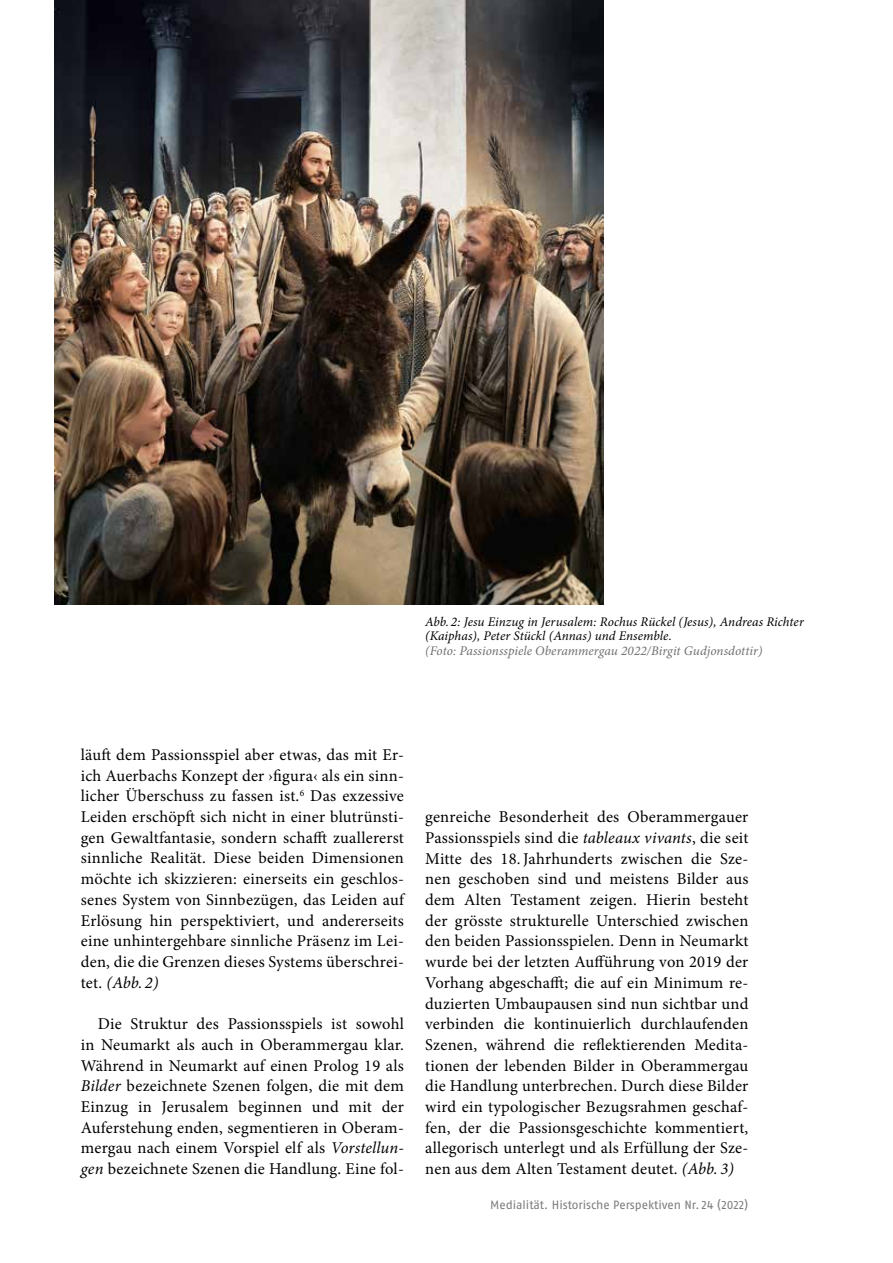
<style>
.page{position:relative;width:893px;height:1263px;background:#fff}
.page>*{position:absolute;margin:0;border:0;box-sizing:border-box;transform-origin:0 0}
.t1{font:16.5px/20.7px "Minion Pro";letter-spacing:.015em;color:#000;text-align:justify}
.t2{font:italic 13.2px/14.7px "Minion Pro";color:#000}
.t3{font:italic 13.2px "Minion Pro";color:#706f6f}
.t4{font:12px "Fago No Regular LF";color:#7c7b7b}
.s1{font-style:italic}
</style>
<div class="page">
<img style="left:54px;top:0;width:550px;height:605px">
<p class="t2" style="left:425px;top:614px;width:380px">Abb. 2: Jesu Einzug in Jerusalem: Rochus Rückel (Jesus), Andreas Richter (Kaiphas), Peter Stückl (Annas) und Ensemble.</p>
<p class="t3" style="left:425px;top:642px;width:339px">(Foto: Passionsspiele Oberammergau 2022/Birgit Gudjonsdottir)</p>
<p class="t1" style="left:81px;top:744px;width:325px">läuft dem Passionsspiel aber etwas, das mit Er&shy;ich Auerbachs Konzept der ›figura‹ als ein sinn&shy;licher Überschuss zu fassen ist.<sup>6</sup> Das exzessive Leiden erschöpft sich nicht in einer blutrünsti&shy;gen Gewaltfantasie, sondern schafft zuallererst sinnliche Realität. Diese beiden Dimensionen möchte ich skizzieren: einerseits ein geschlos&shy;senes System von Sinnbezügen, das Leiden auf Erlösung hin perspektiviert, und andererseits eine unhintergehbare sinnliche Präsenz im Lei&shy;den, die die Grenzen dieses Systems überschrei&shy;tet. <span class="s1">(Abb. 2)</span></p>
<p class="t1" style="left:81px;top:1013px;width:325px;text-indent:17px">Die Struktur des Passionsspiels ist sowohl in Neumarkt als auch in Oberammergau klar.<br>Während in Neumarkt auf einen Prolog 19 als <span class="s1">Bilder</span> bezeichnete Szenen folgen, die mit dem Einzug in Jerusalem beginnen und mit der Auferstehung enden, segmentieren in Oberam&shy;mergau nach einem Vorspiel elf als <span class="s1">Vorstellun&shy;gen</span> bezeichnete Szenen die Handlung. Eine fol-</p>
<p class="t1" style="left:425px;top:806px;width:325px">genreiche Besonderheit des Oberammergauer Passionsspiels sind die <span class="s1">tableaux vivants</span>, die seit Mitte des 18.Jahrhunderts zwischen die Sze&shy;nen geschoben sind und meistens Bilder aus dem Alten Testament zeigen. Hierin besteht der grösste strukturelle Unterschied zwischen den beiden Passionsspielen. Denn in Neumarkt wurde bei der letzten Aufführung von 2019 der Vorhang abgeschafft; die auf ein Minimum re&shy;duzierten Umbaupausen sind nun sichtbar und verbinden die kontinuierlich durchlaufenden Szenen, während die reflektierenden Medita&shy;tionen der lebenden Bilder in Oberammergau die Handlung unterbrechen. Durch diese Bilder wird ein typologischer Bezugsrahmen geschaf&shy;fen, der die Passionsgeschichte kommentiert, allegorisch unterlegt und als Erfüllung der Sze&shy;nen aus dem Alten Testament deutet. <span class="s1">(Abb. 3)</span></p>
<p class="t4" style="left:490px;top:1198px;width:260px">Medialität. Historische Perspektiven Nr. 24 (2022)</p>
</div>
